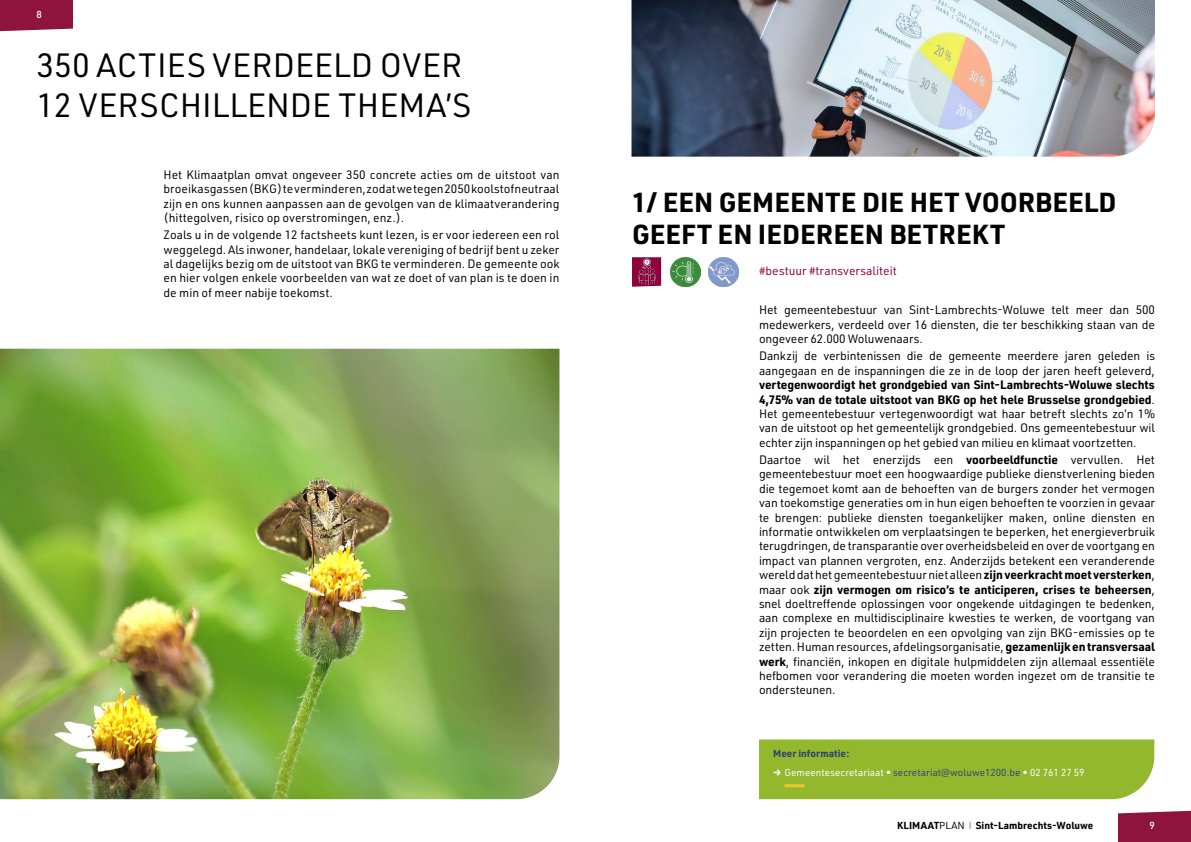
<style>
.page{position:relative;width:1191px;height:842px;background:#fff}
.page>*{position:absolute;margin:0;border:0;box-sizing:border-box;transform-origin:0 0}
.t1{font:33px/39.6px "URWDIN";color:#000}
.t2{font:700 27px/32.4px "URWDIN";color:#000}
.t3{font:12px/14.4px "URWDIN";letter-spacing:-.01em;color:#000;text-align:justify}
.t4{font:12px "URWDIN";color:#8f023d}
.t5{font:10px "URWDIN";color:#fff}
.t6{font:700 10px "URWDIN";color:#000}
.t7{font:700 10px "URWDIN";color:#2e4375}
.t8{font:500 10px "URWDIN";color:#fff}
.s1{font-weight:700}
.s2{font-weight:900}
.s3{color:#2e4375}
.s4{font-weight:400}
.s5{font-weight:300;color:#ab1852}
</style>
<div class="page">
<div style="left:0;top:0;width:73px;height:31px;background:#8e143e"></div>
<div style="left:1118px;top:811px;width:73px;height:31px;background:#8e143e"></div>
<img style="left:631px;top:0;width:524px;height:157px">
<div style="left:759px;top:739px;width:395px;height:60px;background:#93b82e"></div>
<hr style="left:784px;top:784px;width:20px;height:3px;background:#efc42c">
<img style="left:671px;top:257px;width:29px;height:30px">
<img style="left:709px;top:257px;width:29px;height:30px">
<img style="left:0;top:349px;width:559px;height:450px">
<svg style="left:632px;top:257px;width:29px;height:30px"></svg>
<img style="left:633px;top:257px;width:27px;height:29px">
<p class="t8" style="left:36px;top:8px;width:7px">8</p>
<h1 class="t1" style="left:36px;top:45px;width:436px">350 ACTIES VERDEELD OVER<br>12 VERSCHILLENDE THEMA’S</h1>
<p class="t3" style="left:163px;top:167px;width:397px">Het Klimaatplan omvat ongeveer 350 concrete acties om de uitstoot van broeikasgassen (BKG) te verminderen, zodat we tegen 2050 koolstofneutraal zijn en ons kunnen aanpassen aan de gevolgen van de klimaatverandering (hittegolven, risico op overstromingen, enz.).</p>
<p class="t3" style="left:163px;top:227px;width:397px">Zoals u in de volgende 12 factsheets kunt lezen, is er voor iedereen een rol weggelegd. Als inwoner, handelaar, lokale vereniging of bedrijf bent u zeker al dagelijks bezig om de uitstoot van BKG te verminderen. De gemeente ook en hier volgen enkele voorbeelden van wat ze doet of van plan is te doen in de min of meer nabije toekomst.</p>
<h2 class="t2" style="left:632px;top:185px;width:486px">1/ EEN GEMEENTE DIE HET VOORBEELD<br>GEEFT EN IEDEREEN BETREKT</h2>
<p class="t4" style="left:759px;top:263px;width:139px">#bestuur #transversaliteit</p>
<p class="t3" style="left:759px;top:302px;width:397px">Het gemeentebestuur van Sint-Lambrechts-Woluwe telt meer dan 500 medewerkers, verdeeld over 16 diensten, die ter beschikking staan van de ongeveer 62.000 Woluwenaars.</p>
<p class="t3" style="left:759px;top:348px;width:397px">Dankzij de verbintenissen die de gemeente meerdere jaren geleden is aangegaan en de inspanningen die ze in de loop der jaren heeft geleverd,</p>
<p class="t3" style="left:759px;top:377px;width:397px"><span class="s1">vertegenwoordigt het grondgebied van Sint-Lambrechts-Woluwe slechts 4,75% van de totale uitstoot van BKG op het hele Brusselse grondgebied</span>.<br>Het gemeentebestuur vertegenwoordigt wat haar betreft slechts zo’n 1% van de uitstoot op het gemeentelijk grondgebied. Ons gemeentebestuur wil echter zijn inspanningen op het gebied van milieu en klimaat voortzetten.</p>
<p class="t3" style="left:759px;top:452px;width:397px">Daartoe wil het enerzijds een <span class="s1">voorbeeldfunctie</span> vervullen. Het gemeentebestuur moet een hoogwaardige publieke dienstverlening bieden die tegemoet komt aan de behoeften van de burgers zonder het vermogen van toekomstige generaties om in hun eigen behoeften te voorzien in gevaar te brengen: publieke diensten toegankelijker maken, online diensten en informatie ontwikkelen om verplaatsingen te beperken, het energieverbruik terugdringen, de transparantie over overheidsbeleid en over de voortgang en impact van plannen vergroten, enz. Anderzijds betekent een veranderende wereld dat het gemeentebestuur niet alleen <span class="s1">zijn veerkracht moet versterken</span>, maar ook <span class="s1">zijn vermogen om risico’s te anticiperen, crises te beheersen</span>, snel doeltreffende oplossingen voor ongekende uitdagingen te bedenken, aan complexe en multidisciplinaire kwesties te werken, de voortgang van zijn projecten te beoordelen en een opvolging van zijn BKG-emissies op te zetten. Human resources, afdelingsorganisatie, <span class="s1">gezamenlijk en transversaal werk</span>, financiën, inkopen en digitale hulpmiddelen zijn allemaal essentiële hefbomen voor verandering die moeten worden ingezet om de transitie te ondersteunen.</p>
<p class="t7" style="left:773px;top:747px;width:78px">Meer informatie:</p>
<p class="t5" style="left:773px;top:766px;width:313px"><span class="s2">→</span> Gemeentesecretariaat • <span class="s3">secretariat@woluwe1200.be</span> • 02 761 27 59</p>
<p class="t6" style="left:897px;top:819px;width:198px">KLIMAAT<span class="s4">PLAN</span> <span class="s5">I</span> Sint-Lambrechts-Woluwe</p>
<p class="t8" style="left:1149px;top:819px;width:7px">9</p>
</div>
